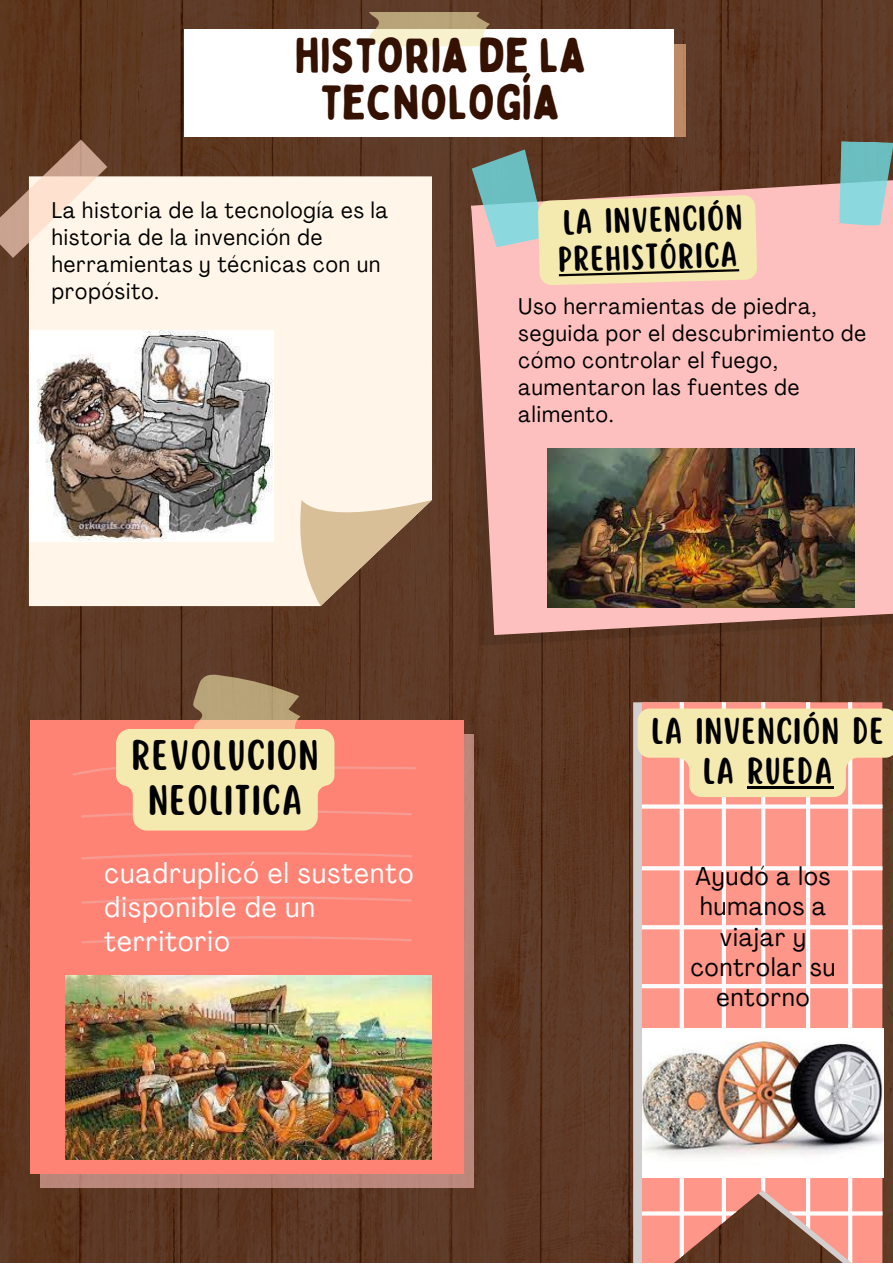
<style>
.page{position:relative;width:893px;height:1264px;background:#fff}
.page>*{position:absolute;margin:0;border:0;box-sizing:border-box;transform-origin:0 0}
.t1{font:48.6px/47.2px "Bobby Jones Soft";color:#341101;text-align:center}
.t2{font:37.5px/45px "Scripter";letter-spacing:.045em;color:#000;text-align:center}
.t3{font:33px/39.3px "Scripter";letter-spacing:.045em;color:#000;text-align:center}
.t4{font:31.5px/37px "Scripter";color:#000}
.t5{font:condensed 28.5px/33.8px "Agrandir";letter-spacing:.045em;color:#fff}
.t6{font:condensed 25.5px/30.3px "Agrandir";letter-spacing:.045em;color:#000;text-align:center}
.t7{font:condensed 22.5px/27px "Agrandir";letter-spacing:.045em;color:#000}
</style>
<div class="page">
<img style="left:0;top:0;width:892px;height:1262px">
<div style="left:40px;top:734px;width:434px;height:453px;background:linear-gradient(to right,#ba867b,#bb887e)"></div>
<div style="left:30px;top:720px;width:433px;height:453px;background:#ff8375"></div>
<svg style="left:81px;top:852px;width:331px;height:7px"></svg>
<svg style="left:81px;top:896px;width:331px;height:7px"></svg>
<svg style="left:81px;top:936px;width:331px;height:7px"></svg>
<div style="left:29px;top:176px;width:403px;height:430px;background:#fff6e9"></div>
<svg style="left:297px;top:500px;width:135px;height:106px;background:#ac9176"></svg>
<svg style="left:0;top:139px;width:107px;height:119px;background:#c4a997"></svg>
<svg style="left:459px;top:646px;width:433px;height:11px;background:#5c3723"></svg>
<svg style="left:459px;top:169px;width:433px;height:477px;background:#d39c96"></svg>
<svg style="left:839px;top:141px;width:53px;height:86px;background:#88c3c5"></svg>
<div style="left:196px;top:44px;width:490px;height:92px;background:#bd8a67"></div>
<div style="left:184px;top:29px;width:490px;height:107px;background:#fff"></div>
<svg style="left:368px;top:13px;width:122px;height:33px;background:#d3c6a2"></svg>
<img style="left:547px;top:448px;width:307px;height:159px">
<img style="left:65px;top:975px;width:367px;height:184px">
<img style="left:30px;top:330px;width:244px;height:211px">
<img style="left:469px;top:148px;width:288px;height:453px">
<svg style="left:72px;top:673px;width:344px;height:157px"></svg>
<svg style="left:637px;top:702px;width:255px;height:560px"></svg>
<hr style="left:747px;top:786px;width:86px;height:2px;background:#000">
<p class="t1" style="left:295px;top:32px;width:293px">HISTORIA DE LA<br>TECNOLOGÍA</p>
<p class="t7" style="left:52px;top:199px;width:338px">La historia de la tecnología es la historia de la invención de herramientas y técnicas con un propósito.</p>
<p class="t4" style="left:556px;top:206px;width:186px;rotate:-2deg">LA INVENCIÓN<br>PREHISTÓRICA</p>
<p class="t7" style="left:518px;top:294px;width:349px">Uso herramientas de piedra, seguida por el descubrimiento de cómo controlar el fuego, aumentaron las fuentes de alimento.</p>
<p class="t2" style="left:132px;top:734px;width:188px">REVOLUCION<br>NEOLITICA</p>
<p class="t5" style="left:104px;top:859px;width:310px">cuadruplicó el sustento disponible de un territorio</p>
<p class="t3" style="left:651px;top:713px;width:234px">LA INVENCIÓN DE<br>LA RUEDA</p>
<p class="t6" style="left:690px;top:863px;width:146px">Ayudó a los humanos a viajar y controlar su entorno</p>
</div>
